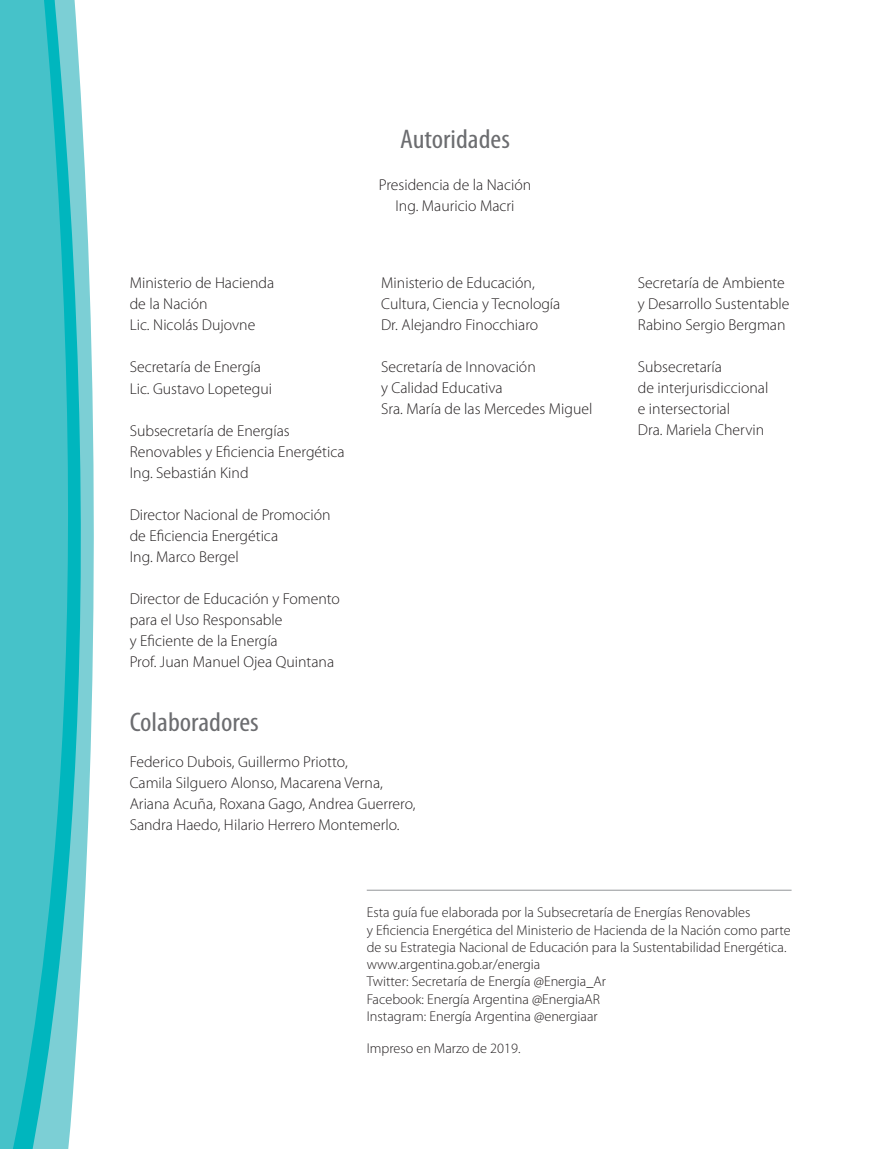
<style>
.page{position:relative;width:893px;height:1149px;background:#fff}
.page>*{position:absolute;margin:0;border:0;box-sizing:border-box;transform-origin:0 0}
.t1{font:condensed 27px "Myriad Pro";color:#6c6d70;scale:1.1 1}
.t2{font:300 15.75px/21px "Myriad Pro";color:#231f20}
.t3{font:300 14.25px/17.2px "Myriad Pro";color:#231f20}
</style>
<div class="page">
<svg style="left:0;top:0;width:94px;height:1148px;background:#54c7cd"></svg>
<hr style="left:367px;top:889px;width:425px;height:1px;background:#939598">
<p class="t2" style="left:130px;top:273px;width:146px">Ministerio de Hacienda de la Nación<br>Lic. Nicolás Dujovne</p>
<p class="t2" style="left:130px;top:357px;width:144px">Secretaría de Energía<br>Lic. Gustavo Lopetegui</p>
<p class="t2" style="left:130px;top:420px;width:216px">Subsecretaría de Energías<br>Renovables y Eficiencia Energética<br>Ing. Sebastián Kind</p>
<p class="t2" style="left:130px;top:504px;width:202px">Director Nacional de Promoción de Eficiencia Energética<br>Ing. Marco Bergel</p>
<p class="t2" style="left:130px;top:588px;width:212px">Director de Educación y Fomento para el Uso Responsable<br>y Eficiente de la Energía<br>Prof. Juan Manuel Ojea Quintana</p>
<h1 class="t1" style="left:400px;top:123px;width:101px">Autoridades</h1>
<p class="t2" style="left:379px;top:174px;width:154px;text-align:center">Presidencia de la Nación<br>Ing. Mauricio Macri</p>
<p class="t2" style="left:381px;top:273px;width:181px">Ministerio de Educación,<br>Cultura, Ciencia y Tecnología<br>Dr. Alejandro Finocchiaro</p>
<p class="t2" style="left:381px;top:357px;width:213px">Secretaría de Innovación<br>y Calidad Educativa<br>Sra. María de las Mercedes Miguel</p>
<h1 class="t1" style="left:130px;top:705px;width:119px">Colaboradores</h1>
<p class="t2" style="left:130px;top:751px;width:287px">Federico Dubois, Guillermo Priotto,<br>Camila Silguero Alonso, Macarena Verna, Ariana Acuña, Roxana Gago, Andrea Guerrero, Sandra Haedo, Hilario Herrero Montemerlo.</p>
<p class="t2" style="left:638px;top:273px;width:153px">Secretaría de Ambiente y Desarrollo Sustentable<br>Rabino Sergio Bergman</p>
<p class="t2" style="left:638px;top:357px;width:132px">Subsecretaría<br>de interjurisdiccional e intersectorial<br>Dra. Mariela Chervin</p>
<p class="t3" style="left:367px;top:903px;width:425px">Esta guía fue elaborada por la Subsecretaría de Energías Renovables<br>y Eficiencia Energética del Ministerio de Hacienda de la Nación como parte de su Estrategia Nacional de Educación para la Sustentabilidad Energética. www.argentina.gob.ar/energia<br>Twitter: Secretaría de Energía @Energia_Ar<br>Facebook: Energía Argentina @EnergiaAR<br>Instagram: Energía Argentina @energiaar</p>
<p class="t3" style="left:367px;top:1039px;width:155px">Impreso en Marzo de 2019.</p>
</div>
